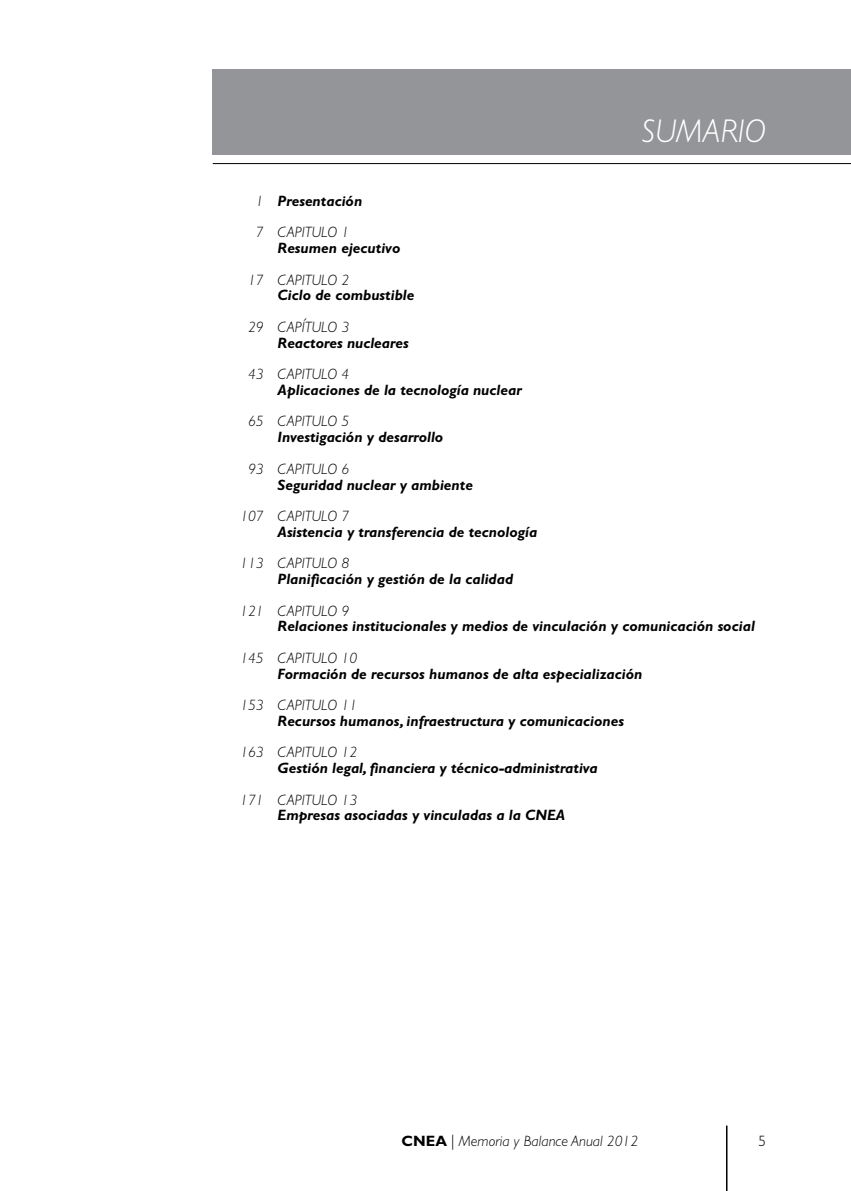
<style>
.page{position:relative;width:851px;height:1191px;background:#fff}
.page>*{position:absolute;margin:0;border:0;box-sizing:border-box;transform-origin:0 0}
.t1{font:italic 300 33px "Gill Sans Std";color:#fff}
.t2{font:italic 700 15px "Gill Sans Std";color:#000}
.t3{font:italic 300 15px/31.5px "Gill Sans Std";color:#000}
.t4{font:300 15px "Gill Sans Std";color:#000}
.s1{font-weight:700;font-style:normal}
.s2{font-style:normal}
</style>
<div class="page">
<hr style="left:725px;top:1125px;width:2px;height:66px;background:#000">
<div style="left:213px;top:69px;width:637px;height:85px;background:#939598"></div>
<hr style="left:213px;top:163px;width:637px;height:1px;background:#000">
<h1 class="t1" style="left:641px;top:113px;width:126px">SUMARIO</h1>
<p class="t3" style="left:256px;top:185px;width:9px">1<br>7</p>
<p class="t3" style="left:248px;top:264px;width:17px">17</p>
<p class="t3" style="left:248px;top:311px;width:17px">29</p>
<p class="t3" style="left:248px;top:358px;width:17px">43</p>
<p class="t3" style="left:248px;top:406px;width:17px">65</p>
<p class="t3" style="left:248px;top:453px;width:17px">93</p>
<p class="t3" style="left:240px;top:500px;width:25px">107</p>
<p class="t3" style="left:240px;top:547px;width:25px">113</p>
<p class="t3" style="left:240px;top:595px;width:25px">121</p>
<p class="t3" style="left:240px;top:642px;width:25px">145</p>
<p class="t3" style="left:240px;top:689px;width:25px">153</p>
<p class="t3" style="left:240px;top:736px;width:25px">163</p>
<p class="t3" style="left:240px;top:784px;width:25px">171</p>
<p class="t2" style="left:277px;top:192px;width:86px">Presentación</p>
<p class="t3" style="left:277px;top:217px;width:73px">CAPITULO 1</p>
<p class="t2" style="left:277px;top:239px;width:124px">Resumen ejecutivo</p>
<p class="t3" style="left:277px;top:264px;width:73px">CAPITULO 2</p>
<p class="t2" style="left:277px;top:287px;width:138px">Ciclo de combustible</p>
<p class="t3" style="left:277px;top:311px;width:73px">CAPÍTULO 3</p>
<p class="t2" style="left:277px;top:334px;width:133px">Reactores nucleares</p>
<p class="t3" style="left:277px;top:358px;width:73px">CAPITULO 4</p>
<p class="t2" style="left:277px;top:381px;width:246px">Aplicaciones de la tecnología nuclear</p>
<p class="t3" style="left:277px;top:406px;width:73px">CAPITULO 5</p>
<p class="t2" style="left:277px;top:428px;width:167px">Investigación y desarrollo</p>
<p class="t3" style="left:277px;top:453px;width:73px">CAPITULO 6</p>
<p class="t2" style="left:277px;top:476px;width:197px">Seguridad nuclear y ambiente</p>
<p class="t3" style="left:277px;top:500px;width:73px">CAPITULO 7</p>
<p class="t2" style="left:277px;top:523px;width:261px">Asistencia y transferencia de tecnología</p>
<p class="t3" style="left:277px;top:547px;width:73px">CAPITULO 8</p>
<p class="t2" style="left:277px;top:570px;width:237px">Planificación y gestión de la calidad</p>
<p class="t3" style="left:277px;top:595px;width:73px">CAPITULO 9</p>
<p class="t2" style="left:277px;top:617px;width:478px">Relaciones institucionales y medios de vinculación y comunicación social</p>
<p class="t3" style="left:277px;top:642px;width:81px">CAPITULO 10</p>
<p class="t2" style="left:277px;top:665px;width:366px">Formación de recursos humanos de alta especialización</p>
<p class="t3" style="left:277px;top:689px;width:81px">CAPITULO 11</p>
<p class="t2" style="left:277px;top:712px;width:348px">Recursos humanos, infraestructura y comunicaciones</p>
<p class="t3" style="left:277px;top:736px;width:81px">CAPITULO 12</p>
<p class="t2" style="left:277px;top:759px;width:321px">Gestión legal, financiera y técnico-administrativa</p>
<p class="t3" style="left:277px;top:784px;width:81px">CAPITULO 13</p>
<p class="t2" style="left:277px;top:806px;width:289px">Empresas asociadas y vinculadas a la CNEA</p>
<p class="t3" style="left:401px;top:1125px;width:238px"><span class="s1">CNEA</span> <span class="s2">|</span> Memoria y Balance Anual 2012</p>
<p class="t4" style="left:758px;top:1132px;width:9px">5</p>
</div>
